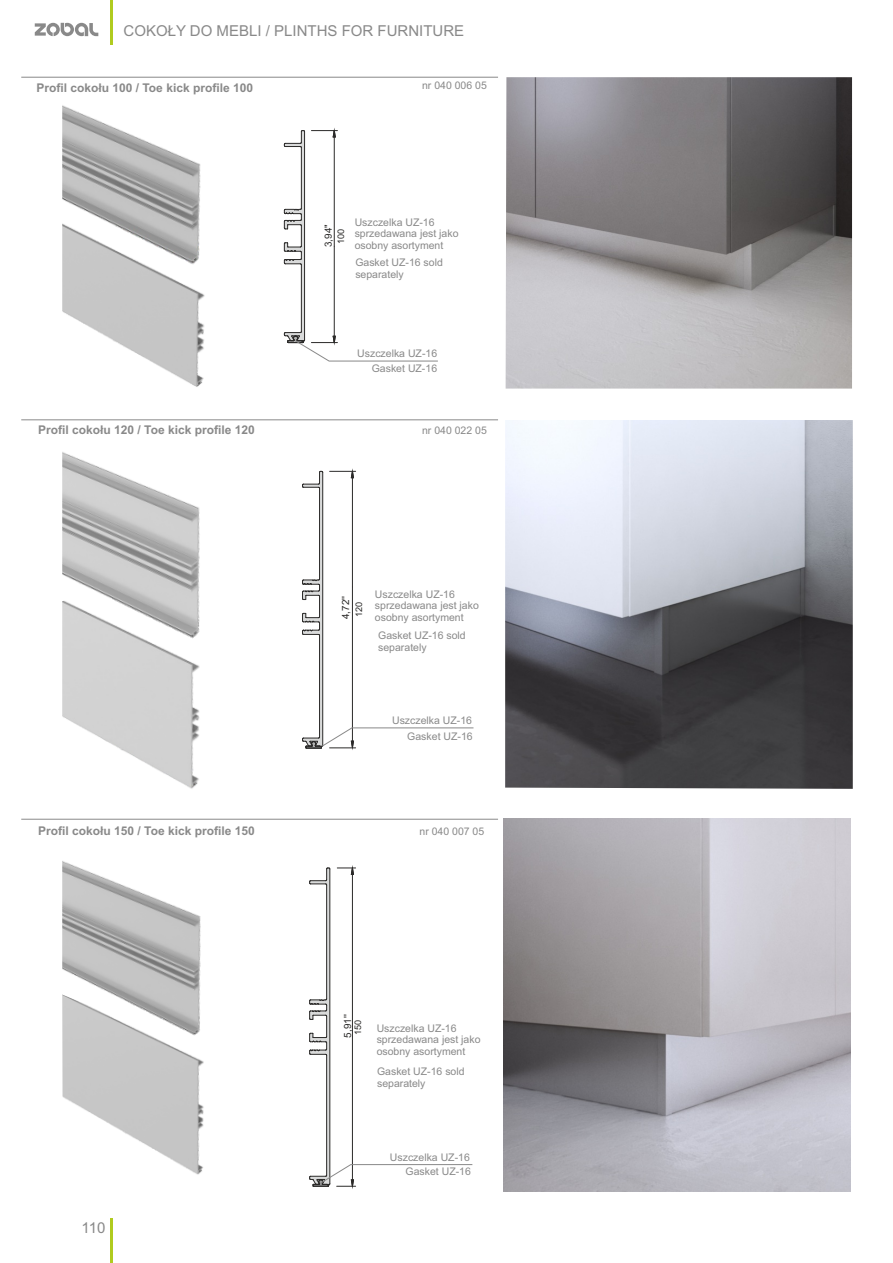
<style>
.page{position:relative;width:893px;height:1263px;background:#fff}
.page>*{position:absolute;margin:0;border:0;box-sizing:border-box;transform-origin:0 0}
.t1{font:15px "Arial";color:#898989}
.t2{font:700 12px "Arial";color:#898989}
.t3{font:10.5px/11.7px "Arial";color:#898989}
.t4{font:9.9px "Arial";color:#2b2a29}
.t5{font:9.15px "Arial";letter-spacing:-.01em;color:#2b2a29}
</style>
<div class="page">
<svg style="left:284px;top:129px;width:154px;height:232px"></svg>
<svg style="left:309px;top:866px;width:164px;height:322px"></svg>
<hr style="left:111px;top:0;width:2px;height:44px;background:#b0cb1f">
<hr style="left:111px;top:1219px;width:2px;height:44px;background:#b0cb1f">
<svg style="left:35px;top:23px;width:63px;height:13px"></svg>
<img style="left:62px;top:861px;width:139px;height:133px">
<img style="left:504px;top:819px;width:347px;height:373px">
<img style="left:62px;top:994px;width:142px;height:181px">
<hr style="left:21px;top:819px;width:477px;height:1px;background:#898989">
<img style="left:505px;top:420px;width:348px;height:369px">
<img style="left:62px;top:452px;width:138px;height:106px">
<img style="left:62px;top:105px;width:139px;height:111px">
<img style="left:506px;top:77px;width:346px;height:312px">
<img style="left:62px;top:216px;width:143px;height:171px">
<hr style="left:21px;top:77px;width:477px;height:1px;background:#898989">
<hr style="left:21px;top:420px;width:477px;height:1px;background:#898989">
<img style="left:62px;top:558px;width:138px;height:231px">
<svg style="left:302px;top:469px;width:172px;height:280px"></svg>
<h1 class="t1" style="left:124px;top:25px;width:342px">COKOŁY DO MEBLI / PLINTHS FOR FURNITURE</h1>
<p class="t2" style="left:37px;top:83px;width:218px">Profil cokołu 100 / Toe kick profile 100</p>
<p class="t3" style="left:422px;top:80px;width:66px">nr 040 006 05</p>
<p class="t4" style="left:325px;top:247px;width:24px;rotate:-90deg">3,94"</p>
<p class="t5" style="left:337px;top:244px;width:17px;rotate:-90deg">100</p>
<p class="t3" style="left:355px;top:217px;width:105px">Uszczelka UZ-16 sprzedawana jest jako osobny asortyment</p>
<p class="t3" style="left:355px;top:257px;width:89px">Gasket UZ-16 sold separately</p>
<p class="t3" style="left:357px;top:349px;width:81px">Uszczelka UZ-16</p>
<p class="t3" style="left:372px;top:363px;width:67px">Gasket UZ-16</p>
<p class="t2" style="left:38px;top:425px;width:218px">Profil cokołu 120 / Toe kick profile 120</p>
<p class="t3" style="left:422px;top:425px;width:66px">nr 040 022 05</p>
<p class="t4" style="left:342px;top:619px;width:25px;rotate:-90deg">4,72''</p>
<p class="t5" style="left:356px;top:617px;width:17px;rotate:-90deg">120</p>
<p class="t3" style="left:375px;top:589px;width:105px">Uszczelka UZ-16 sprzedawana jest jako osobny asortyment</p>
<p class="t3" style="left:378px;top:630px;width:89px">Gasket UZ-16 sold separately</p>
<p class="t3" style="left:392px;top:715px;width:81px">Uszczelka UZ-16</p>
<p class="t3" style="left:407px;top:732px;width:67px">Gasket UZ-16</p>
<p class="t2" style="left:38px;top:826px;width:218px">Profil cokołu 150 / Toe kick profile 150</p>
<p class="t3" style="left:419px;top:826px;width:66px">nr 040 007 05</p>
<h1 class="t1" style="left:82px;top:1222px;width:25px">110</h1>
<p class="t4" style="left:344px;top:1037px;width:25px;rotate:-90deg">5,91''</p>
<p class="t5" style="left:354px;top:1035px;width:17px;rotate:-90deg">150</p>
<p class="t3" style="left:377px;top:1023px;width:105px">Uszczelka UZ-16 sprzedawana jest jako osobny asortyment</p>
<p class="t3" style="left:377px;top:1067px;width:89px">Gasket UZ-16 sold separately</p>
<p class="t3" style="left:390px;top:1152px;width:81px">Uszczelka UZ-16</p>
<p class="t3" style="left:406px;top:1167px;width:67px">Gasket UZ-16</p>
</div>
